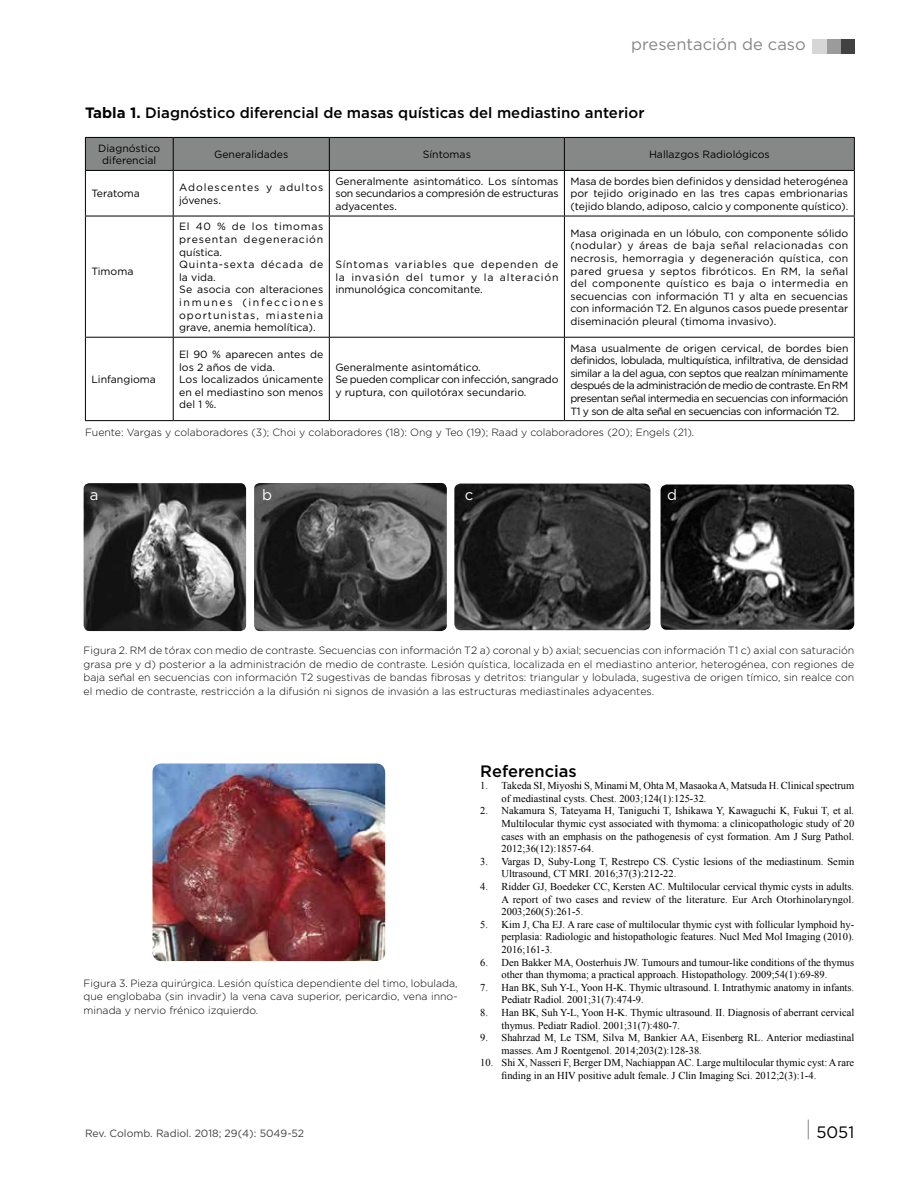
<style>
.page{position:relative;width:918px;height:1188px;background:#fff}
.page>*{position:absolute;margin:0;border:0;box-sizing:border-box;transform-origin:0 0}
.t1{font:16.5px "Gotham";color:#868787}
.t2{font:500 16.5px "Gotham";color:#000}
.t3{font:16.5px "Gotham";color:#000}
.t4{font:500 15px "Gotham";color:#000}
.t5{font:15px "Gotham";color:#fff}
.t6{font:10.5px/12.6px "Times New Roman";color:#000}
.t7{font:10.5px/12.6px "Gotham";color:#000;text-align:justify}
.t8{font:300 10.5px/13.5px "Gotham";color:#000;text-align:justify}
.t9{font:10.5px/12.6px "Gotham";letter-spacing:.075em;color:#000}
.t10{font:10.5px "Gotham";color:#414141}
.t11{font:10.5px/12.6px "Gotham";letter-spacing:.09em;color:#000}
.s1{font-weight:700}
</style>
<div class="page">
<svg style="left:808px;top:1120px;width:1px;height:19px"></svg>
<div style="left:840px;top:40px;width:14px;height:14px;background:#414141"></div>
<div style="left:826px;top:40px;width:14px;height:14px;background:#9b9b9c"></div>
<div style="left:812px;top:40px;width:14px;height:14px;background:#d6d6d7"></div>
<img style="left:84px;top:483px;width:162px;height:148px">
<img style="left:254px;top:483px;width:193px;height:148px">
<img style="left:454px;top:484px;width:196px;height:146px">
<img style="left:661px;top:484px;width:193px;height:146px">
<img style="left:153px;top:764px;width:232px;height:197px">
<div style="left:86px;top:138px;width:768px;height:32px;background:#868787"></div>
<hr style="left:85px;top:137px;width:88px;height:1px;background:#000">
<hr style="left:85px;top:138px;width:1px;height:32px;background:#000">
<hr style="left:173px;top:137px;width:156px;height:1px;background:#000">
<hr style="left:173px;top:138px;width:1px;height:32px;background:#000">
<hr style="left:329px;top:137px;width:235px;height:1px;background:#000">
<hr style="left:329px;top:138px;width:1px;height:32px;background:#000">
<hr style="left:564px;top:137px;width:291px;height:1px;background:#000">
<hr style="left:564px;top:138px;width:1px;height:32px;background:#000">
<hr style="left:854px;top:138px;width:1px;height:32px;background:#000">
<hr style="left:85px;top:170px;width:88px;height:1px;background:#000">
<hr style="left:85px;top:171px;width:1px;height:45px;background:#000">
<hr style="left:173px;top:170px;width:156px;height:1px;background:#000">
<hr style="left:173px;top:171px;width:1px;height:45px;background:#000">
<hr style="left:329px;top:170px;width:235px;height:1px;background:#000">
<hr style="left:329px;top:171px;width:1px;height:45px;background:#000">
<hr style="left:564px;top:170px;width:291px;height:1px;background:#000">
<hr style="left:564px;top:171px;width:1px;height:45px;background:#000">
<hr style="left:854px;top:171px;width:1px;height:45px;background:#000">
<hr style="left:85px;top:216px;width:88px;height:1px;background:#000">
<hr style="left:85px;top:216px;width:1px;height:121px;background:#000">
<hr style="left:173px;top:216px;width:156px;height:1px;background:#000">
<hr style="left:173px;top:216px;width:1px;height:121px;background:#000">
<hr style="left:329px;top:216px;width:235px;height:1px;background:#000">
<hr style="left:329px;top:216px;width:1px;height:121px;background:#000">
<hr style="left:564px;top:216px;width:291px;height:1px;background:#000">
<hr style="left:564px;top:216px;width:1px;height:121px;background:#000">
<hr style="left:854px;top:216px;width:1px;height:121px;background:#000">
<hr style="left:85px;top:337px;width:88px;height:1px;background:#000">
<hr style="left:85px;top:338px;width:1px;height:82px;background:#000">
<hr style="left:173px;top:337px;width:156px;height:1px;background:#000">
<hr style="left:173px;top:338px;width:1px;height:82px;background:#000">
<hr style="left:329px;top:337px;width:235px;height:1px;background:#000">
<hr style="left:329px;top:338px;width:1px;height:82px;background:#000">
<hr style="left:564px;top:337px;width:291px;height:1px;background:#000">
<hr style="left:564px;top:338px;width:1px;height:82px;background:#000">
<hr style="left:854px;top:338px;width:1px;height:82px;background:#000">
<hr style="left:85px;top:420px;width:88px;height:1px;background:#000">
<hr style="left:173px;top:420px;width:156px;height:1px;background:#000">
<hr style="left:329px;top:420px;width:235px;height:1px;background:#000">
<hr style="left:564px;top:420px;width:291px;height:1px;background:#000">
<h1 class="t1" style="left:631px;top:34px;width:176px">presentación de caso</h1>
<h2 class="t4" style="left:85px;top:103px;width:561px"><span class="s1">Tabla 1.</span> Diagnóstico diferencial de masas quísticas del mediastino anterior</h2>
<p class="t7" style="left:98px;top:142px;width:64px;text-align:center">Diagnóstico diferencial</p>
<p class="t7" style="left:214px;top:148px;width:76px">Generalidades</p>
<p class="t7" style="left:423px;top:148px;width:50px">Síntomas</p>
<p class="t7" style="left:649px;top:148px;width:122px">Hallazgos Radiológicos</p>
<p class="t7" style="left:91px;top:187px;width:50px">Teratoma</p>
<p class="t11" style="left:179px;top:181px;width:146px">Adolescentes y adultos jóvenes.</p>
<p class="t7" style="left:335px;top:175px;width:225px">Generalmente asintomático. Los síntomas son secundarios a compresión de estructuras adyacentes.</p>
<p class="t7" style="left:570px;top:175px;width:279px">Masa de bordes bien definidos y densidad heterogénea por tejido originado en las tres capas embrionarias (tejido blando, adiposo, calcio y componente quístico).</p>
<p class="t7" style="left:91px;top:264px;width:44px">Timoma</p>
<p class="t9" style="left:179px;top:220px;width:146px">El 40 % de los timomas presentan degeneración quística.<br>Quinta-sexta década de la vida.<br>Se asocia con alteraciones inmunes (infecciones oportunistas, miastenia grave, anemia hemolítica).</p>
<p class="t7" style="left:335px;top:258px;width:225px">Síntomas variables que dependen de la invasión del tumor y la alteración inmunológica concomitante.</p>
<p class="t7" style="left:570px;top:226px;width:279px">Masa originada en un lóbulo, con componente sólido (nodular) y áreas de baja señal relacionadas con necrosis, hemorragia y degeneración quística, con pared gruesa y septos fibróticos. En RM, la señal del componente quístico es baja o intermedia en secuencias con información T1 y alta en secuencias con información T2. En algunos casos puede presentar diseminación pleural (timoma invasivo).</p>
<p class="t7" style="left:570px;top:341px;width:280px">Masa usualmente de origen cervical, de bordes bien definidos, lobulada, multiquística, infiltrativa, de densidad similar a la del agua, con septos que realzan mínimamente después de la administración de medio de contraste. En RM presentan señal intermedia en secuencias con información T1 y son de alta señal en secuencias con información T2.</p>
<p class="t8" style="left:85px;top:425px;width:611px">Fuente: Vargas y colaboradores (3); Choi y colaboradores (18): Ong y Teo (19); Raad y colaboradores (20); Engels (21).</p>
<p class="t7" style="left:179px;top:348px;width:146px;text-align:left">El 90 % aparecen antes de los 2 años de vida.<br>Los localizados únicamente en el mediastino son menos del 1 %.</p>
<p class="t7" style="left:335px;top:360px;width:225px;text-align:left">Generalmente asintomático.<br>Se pueden complicar con infección, sangrado y ruptura, con quilotórax secundario.</p>
<p class="t7" style="left:91px;top:373px;width:66px">Linfangioma</p>
<h2 class="t5" style="left:90px;top:485px;width:10px">a</h2>
<h2 class="t5" style="left:262px;top:485px;width:11px">b</h2>
<h2 class="t5" style="left:465px;top:485px;width:10px">c</h2>
<h2 class="t5" style="left:667px;top:485px;width:11px">d</h2>
<p class="t8" style="left:84px;top:644px;width:772px">Figura 2. RM de tórax con medio de contraste. Secuencias con información T2 a) coronal y b) axial; secuencias con información T1 c) axial con saturación grasa pre y d) posterior a la administración de medio de contraste. Lesión quística, localizada en el mediastino anterior, heterogénea, con regiones de baja señal en secuencias con información T2 sugestivas de bandas fibrosas y detritos: triangular y lobulada, sugestiva de origen tímico, sin realce con el medio de contraste, restricción a la difusión ni signos de invasión a las estructuras mediastinales adyacentes.</p>
<p class="t8" style="left:84px;top:976px;width:376px">Figura 3. Pieza quirúrgica. Lesión quística dependiente del timo, lobulada, que englobaba (sin invadir) la vena cava superior, pericardio, vena inno&shy;minada y nervio frénico izquierdo.</p>
<p class="t10" style="left:85px;top:1126px;width:221px">Rev. Colomb. Radiol. 2018; 29(4): 5049-52</p>
<h1 class="t2" style="left:480px;top:760px;width:98px">Referencias</h1>
<p class="t6" style="left:502px;top:779px;width:354px;text-indent:-21px">1. Takeda SI, Miyoshi S, Minami M, Ohta M, Masaoka A, Matsuda H. Clinical spectrum of mediastinal cysts. Chest. 2003;124(1):125-32.</p>
<p class="t6" style="left:502px;top:805px;width:354px;text-align:justify;text-indent:-21px">2. Nakamura S, Tateyama H, Taniguchi T, Ishikawa Y, Kawaguchi K, Fukui T, et al.<br>Multilocular thymic cyst associated with thymoma: a clinicopathologic study of 20 cases with an emphasis on the pathogenesis of cyst formation. Am J Surg Pathol.<br>2012;36(12):1857-64.</p>
<p class="t6" style="left:502px;top:855px;width:354px;text-indent:-21px">3. Vargas D, Suby-Long T, Restrepo CS. Cystic lesions of the mediastinum. Semin<br>Ultrasound, CT MRI. 2016;37(3):212-22.</p>
<p class="t6" style="left:502px;top:880px;width:354px;text-align:justify;text-indent:-21px">4. Ridder GJ, Boedeker CC, Kersten AC. Multilocular cervical thymic cysts in adults.<br>A report of two cases and review of the literature. Eur Arch Otorhinolaryngol.<br>2003;260(5):261-5.</p>
<p class="t6" style="left:502px;top:918px;width:354px;text-align:justify;text-indent:-21px">5. Kim J, Cha EJ. A rare case of multilocular thymic cyst with follicular lymphoid hy&shy;perplasia: Radiologic and histopathologic features. Nucl Med Mol Imaging (2010).<br>2016;161-3.</p>
<p class="t6" style="left:480px;top:956px;width:375px;text-align:center">6. Den Bakker MA, Oosterhuis JW. Tumours and tumour-like conditions of the thymus other than thymoma; a practical approach. Histopathology. 2009;54(1):69-89.</p>
<p class="t6" style="left:502px;top:981px;width:354px;text-indent:-21px">7. Han BK, Suh Y-L, Yoon H-K. Thymic ultrasound. I. Intrathymic anatomy in infants.<br>Pediatr Radiol. 2001;31(7):474-9.</p>
<p class="t6" style="left:502px;top:1006px;width:354px;text-indent:-21px">8. Han BK, Suh Y-L, Yoon H-K. Thymic ultrasound. II. Diagnosis of aberrant cervical thymus. Pediatr Radiol. 2001;31(7):480-7.</p>
<p class="t6" style="left:502px;top:1031px;width:354px;text-indent:-21px">9. Shahrzad M, Le TSM, Silva M, Bankier AA, Eisenberg RL. Anterior mediastinal masses. Am J Roentgenol. 2014;203(2):128-38.</p>
<p class="t6" style="left:502px;top:1057px;width:354px;text-indent:-21px">10. Shi X, Nasseri F, Berger DM, Nachiappan AC. Large multilocular thymic cyst: A rare finding in an HIV positive adult female. J Clin Imaging Sci. 2012;2(3):1-4.</p>
<h1 class="t3" style="left:816px;top:1122px;width:39px">5051</h1>
</div>
